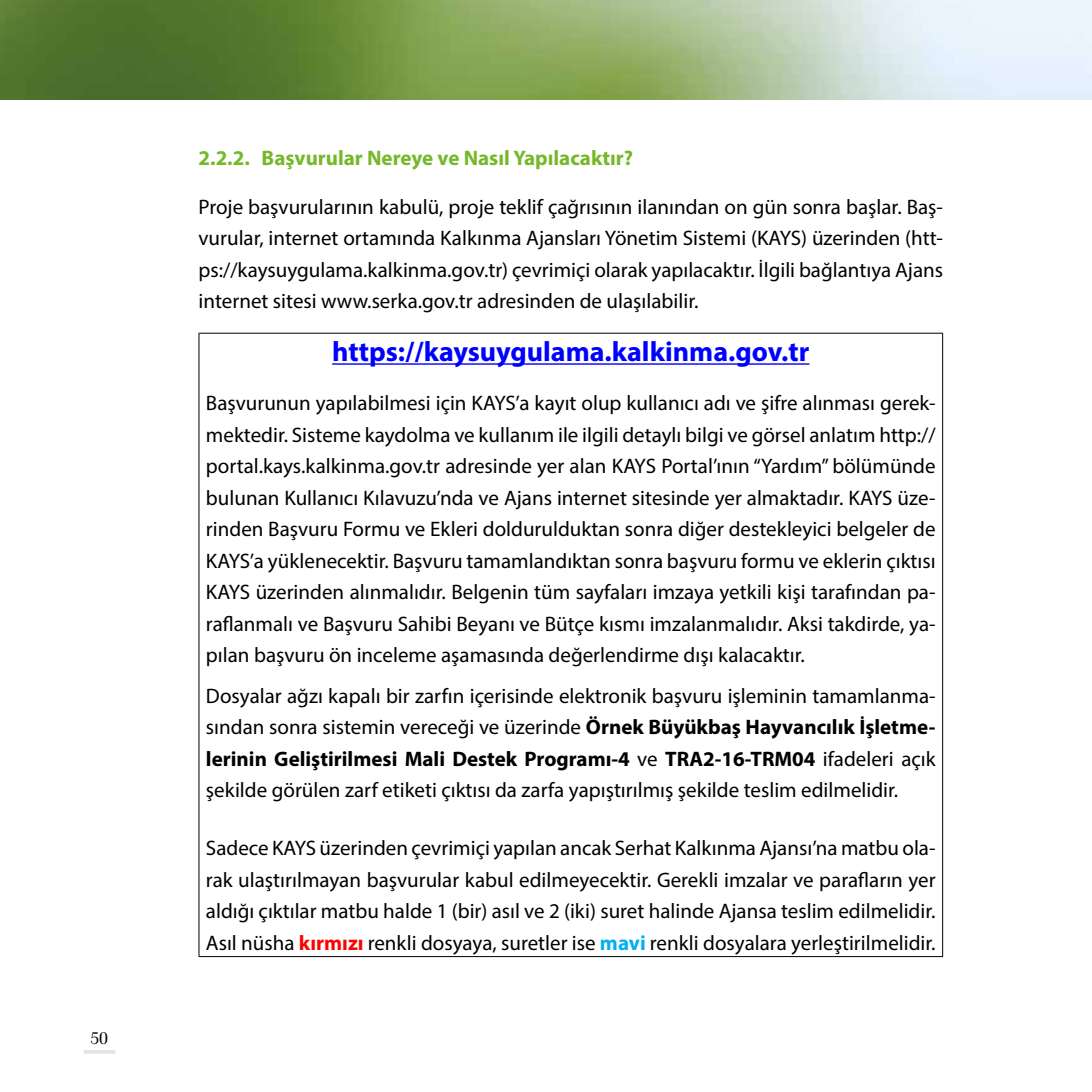
<style>
.page{position:relative;width:1092px;height:1092px;background:#fff}
.page>*{position:absolute;margin:0;border:0;box-sizing:border-box;transform-origin:0 0}
.t1{font:700 28px "Myriad Pro";color:#00f}
.t2{font:21px/31.5px "Myriad Pro";color:#000;text-align:justify}
.t3{font:700 21px "Myriad Pro";color:#76b82a}
.t4{font:17.5px "Britannic Light Tr";color:#000}
.s1{font-weight:700}
.s2{font-weight:700;color:#f00}
.s3{font-weight:700;color:#00b0f0}
</style>
<div class="page">
<img style="left:0;top:0;width:1091px;height:99px">
<svg style="left:84px;top:1050px;width:31px;height:3px"></svg>
<hr style="left:198px;top:333px;width:745px;height:1px;background:#000">
<hr style="left:198px;top:333px;width:1px;height:623px;background:#000">
<hr style="left:942px;top:333px;width:1px;height:623px;background:#000">
<hr style="left:198px;top:956px;width:745px;height:1px;background:#000">
<hr style="left:332px;top:363px;width:477px;height:2px;background:#00f">
<p class="t4" style="left:90px;top:1028px;width:19px">50</p>
<p class="t3" style="left:198px;top:144px;width:436px">2.2.2. Başvurular Nereye ve Nasıl Yapılacaktır?</p>
<p class="t2" style="left:198px;top:190px;width:746px">Proje başvurularının kabulü, proje teklif çağrısının ilanından on gün sonra başlar. Baş&shy;vurular, internet ortamında Kalkınma Ajansları Yönetim Sistemi (KAYS) üzerinden (htt&shy;ps://kaysuygulama.kalkinma.gov.tr) çevrimiçi olarak yapılacaktır. İlgili bağlantıya Ajans internet sitesi www.serka.gov.tr adresinden de ulaşılabilir.</p>
<h1 class="t1" style="left:332px;top:333px;width:478px">https://kaysuygulama.kalkinma.gov.tr</h1>
<p class="t2" style="left:206px;top:387px;width:731px">Başvurunun yapılabilmesi için KAYS’a kayıt olup kullanıcı adı ve şifre alınması gerek&shy;mektedir. Sisteme kaydolma ve kullanım ile ilgili detaylı bilgi ve görsel anlatım http:// portal.kays.kalkinma.gov.tr adresinde yer alan KAYS Portal’ının “Yardım” bölümünde bulunan Kullanıcı Kılavuzu’nda ve Ajans internet sitesinde yer almaktadır. KAYS üze&shy;rinden Başvuru Formu ve Ekleri doldurulduktan sonra diğer destekleyici belgeler de KAYS’a yüklenecektir. Başvuru tamamlandıktan sonra başvuru formu ve eklerin çıktısı KAYS üzerinden alınmalıdır. Belgenin tüm sayfaları imzaya yetkili kişi tarafından pa&shy;raflanmalı ve Başvuru Sahibi Beyanı ve Bütçe kısmı imzalanmalıdır. Aksi takdirde, ya&shy;pılan başvuru ön inceleme aşamasında değerlendirme dışı kalacaktır.</p>
<p class="t2" style="left:206px;top:679px;width:731px">Dosyalar ağzı kapalı bir zarfın içerisinde elektronik başvuru işleminin tamamlanma&shy;sından sonra sistemin vereceği ve üzerinde <span class="s1">Örnek Büyükbaş Hayvancılık İşletme&shy;lerinin Geliştirilmesi Mali Destek Programı-4</span> ve <span class="s1">TRA2-16-TRM04</span> ifadeleri açık şekilde görülen zarf etiketi çıktısı da zarfa yapıştırılmış şekilde teslim edilmelidir.</p>
<p class="t2" style="left:206px;top:831px;width:731px">Sadece KAYS üzerinden çevrimiçi yapılan ancak Serhat Kalkınma Ajansı’na matbu ola&shy;rak ulaştırılmayan başvurular kabul edilmeyecektir. Gerekli imzalar ve parafların yer aldığı çıktılar matbu halde 1 (bir) asıl ve 2 (iki) suret halinde Ajansa teslim edilmelidir.<br>Asıl nüsha <span class="s2">kırmızı</span> renkli dosyaya, suretler ise <span class="s3">mavi</span> renkli dosyalara yerleştirilmelidir.</p>
</div>
